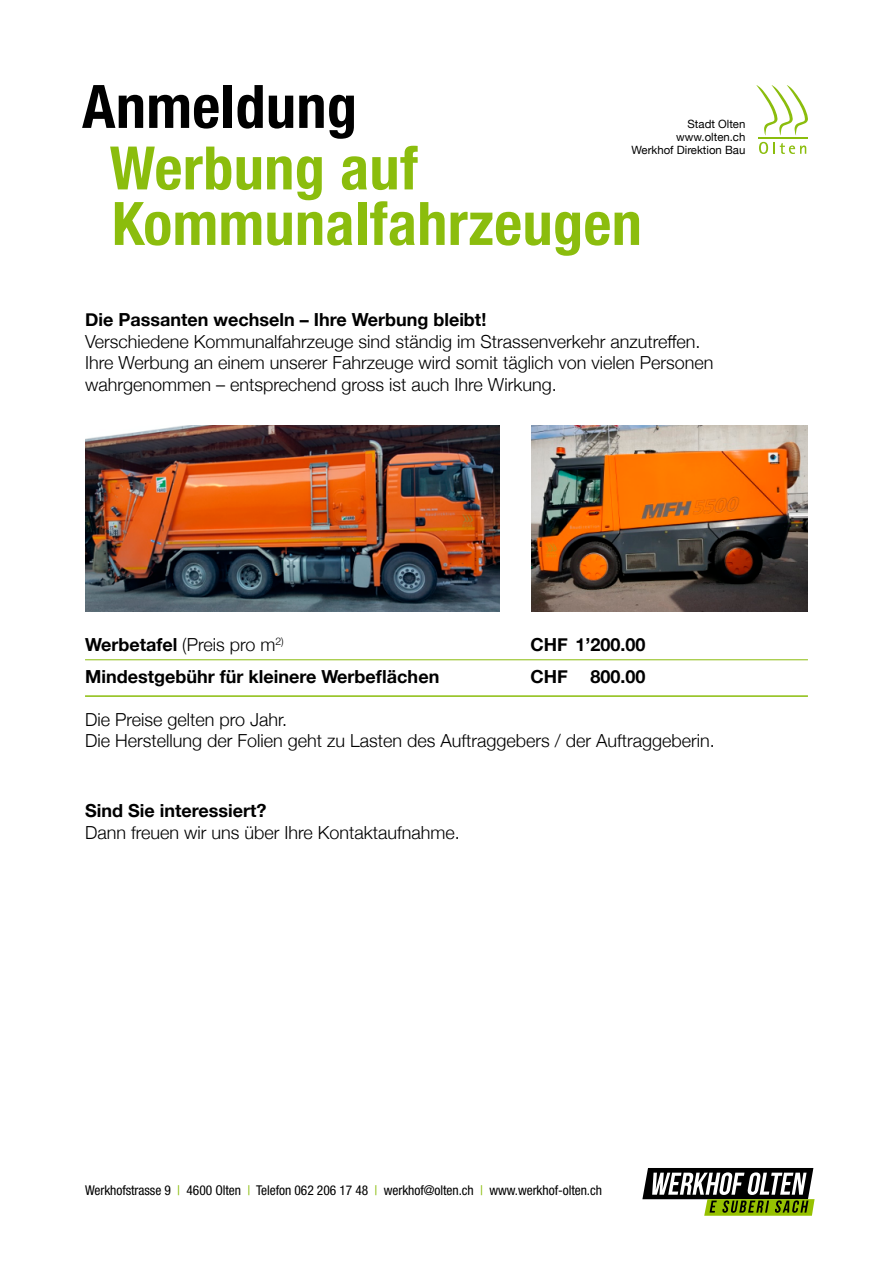
<style>
.page{position:relative;width:893px;height:1263px;background:#fff}
.page>*{position:absolute;margin:0;border:0;box-sizing:border-box;transform-origin:0 0}
.t1{font:700 condensed 60px/55.5px "Helvetica Neue";letter-spacing:.01em;color:#8bbd0d}
.t2{font:700 condensed 60px "Helvetica Neue";letter-spacing:.01em;color:#000}
.t3{font:300 18px/21.6px "Helvetica Neue";color:#000}
.t4{font:700 18px "Helvetica Neue";color:#000}
.t5{font:condensed 13.5px "Helvetica Neue LT Std";letter-spacing:-.005em;color:#000}
.t6{font:11.4px/12.9px "Helvetica Neue";color:#000;text-align:right}
.s1{font-weight:300}
.s2{color:#8bbd0d}
</style>
<div class="page">
<svg style="left:642px;top:1168px;width:173px;height:48px"></svg>
<svg style="left:756px;top:85px;width:52px;height:50px"></svg>
<hr style="left:758px;top:137px;width:49px;height:1px;background:#8bbd0d">
<svg style="left:759px;top:142px;width:47px;height:12px"></svg>
<hr style="left:85px;top:659px;width:723px;height:1px;background:#8bbd0d">
<hr style="left:85px;top:695px;width:723px;height:2px;background:#8bbd0d">
<img style="left:85px;top:425px;width:415px;height:186px">
<img style="left:531px;top:425px;width:277px;height:186px">
<h1 class="t2" style="left:82px;top:57px;width:276px">Anmeldung</h1>
<h1 class="t1" style="left:110px;top:136px;width:534px">Werbung auf<br>Kommunalfahrzeugen</h1>
<p class="t6" style="left:632px;top:118px;width:115px">Stadt Olten www.olten.ch<br>Werkhof Direktion Bau</p>
<p class="t4" style="left:85px;top:306px;width:403px">Die Passanten wechseln – Ihre Werbung bleibt!</p>
<p class="t3" style="left:85px;top:329px;width:630px">Verschiedene Kommunalfahrzeuge sind ständig im Strassenverkehr anzutreffen.<br>Ihre Werbung an einem unserer Fahrzeuge wird somit täglich von vielen Personen wahrgenommen – entsprechend gross ist auch Ihre Wirkung.</p>
<p class="t4" style="left:85px;top:630px;width:200px">Werbetafel <span class="s1">(Preis pro m</span><sup>2)</sup></p>
<p class="t4" style="left:531px;top:630px;width:117px">CHF 1’200.00</p>
<p class="t4" style="left:85px;top:662px;width:356px">Mindestgebühr für kleinere Werbeflächen</p>
<p class="t4" style="left:531px;top:662px;width:39px">CHF</p>
<p class="t4" style="left:591px;top:662px;width:57px">800.00</p>
<p class="t3" style="left:85px;top:707px;width:631px">Die Preise gelten pro Jahr.<br>Die Herstellung der Folien geht zu Lasten des Auftraggebers / der Auftraggeberin.</p>
<p class="t4" style="left:85px;top:796px;width:183px">Sind Sie interessiert?</p>
<p class="t3" style="left:85px;top:820px;width:376px">Dann freuen wir uns über Ihre Kontaktaufnahme.</p>
<p class="t5" style="left:85px;top:1182px;width:518px">Werkhofstrasse 9 <span class="s2">|</span> 4600 Olten <span class="s2">|</span> Telefon 062 206 17 48 <span class="s2">|</span> werkhof@olten.ch <span class="s2">|</span> www.werkhof-olten.ch</p>
</div>
